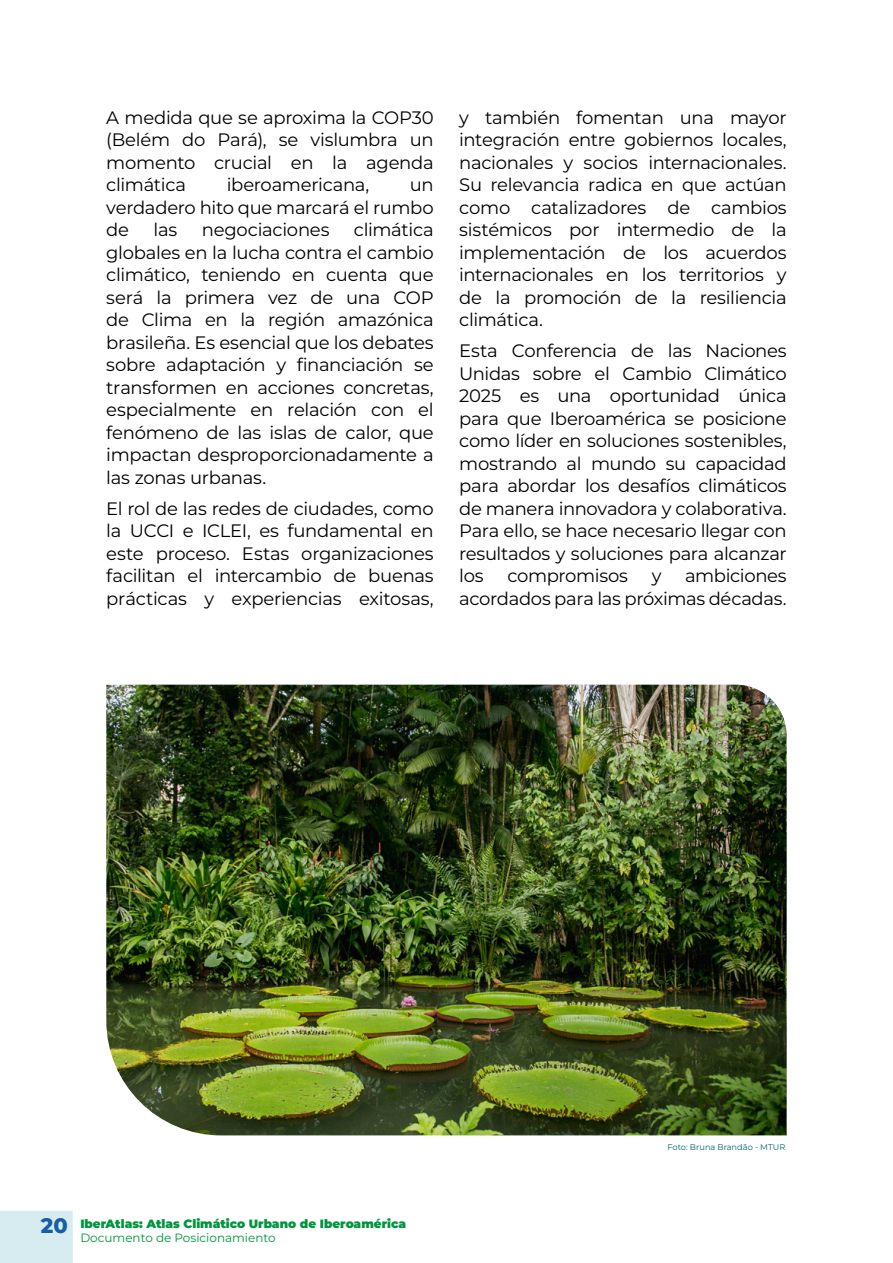
<style>
.page{position:relative;width:893px;height:1263px;background:#fff}
.page>*{position:absolute;margin:0;border:0;box-sizing:border-box;transform-origin:0 0}
.t1{font:18px/22.5px "Montserrat";letter-spacing:-.015em;color:#000;text-align:justify}
.t2{font:900 12px/14.4px "Montserrat";color:#00963d}
.t3{font:8.25px "Montserrat";color:#00656c}
.s1{font-weight:800;font-size:21px;color:#185ea7}
.s2{font-weight:400}
</style>
<div class="page">
<div style="left:0;top:1211px;width:72px;height:52px;background:#d7ecf0"></div>
<img style="left:106px;top:685px;width:681px;height:450px">
<hr style="left:892px;top:0;width:1px;height:1263px;background:#0b6c31">
<p class="t1" style="left:106px;top:105px;width:329px">A medida que se aproxima la COP30 (Belém do Pará), se vislumbra un momento crucial en la agenda climática</p>
<p class="t1" style="left:227px;top:173px;width:144px">iberoamericana,</p>
<p class="t1" style="left:106px;top:173px;width:329px;text-indent:304px">un verdadero hito que marcará el rumbo de</p>
<p class="t1" style="left:106px;top:218px;width:329px;text-indent:248px">climática globales en la lucha contra el cambio climático, teniendo en cuenta que será la primera vez de una COP de Clima en la región amazónica brasileña. Es esencial que los debates sobre adaptación y financiación se transformen en acciones concretas, especialmente en relación con el fenómeno de las islas de calor, que impactan desproporcionadamente a las zonas urbanas.</p>
<p class="t1" style="left:106px;top:496px;width:329px">El rol de las redes de ciudades, como la UCCI e ICLEI, es fundamental en este proceso. Estas organizaciones facilitan el intercambio de buenas prácticas y experiencias exitosas,</p>
<p class="t1" style="left:154px;top:218px;width:25px">las</p>
<p class="t1" style="left:202px;top:218px;width:129px">negociaciones</p>
<p class="t1" style="left:459px;top:105px;width:329px">y también fomentan una mayor integración entre gobiernos locales, nacionales y socios internacionales.<br>Su relevancia radica en que actúan como catalizadores de cambios sistémicos por intermedio de la implementación de los acuerdos internacionales en los territorios y de la promoción de la resiliencia climática.</p>
<p class="t1" style="left:459px;top:339px;width:329px">Esta Conferencia de las Naciones Unidas sobre el Cambio Climático 2025 es una oportunidad única para que Iberoamérica se posicione como líder en soluciones sostenibles, mostrando al mundo su capacidad para abordar los desafíos climáticos de manera innovadora y colaborativa.<br>Para ello, se hace necesario llegar con resultados y soluciones para alcanzar los</p>
<p class="t1" style="left:459px;top:564px;width:329px;text-align:right">ambiciones<br>acordados para las próximas décadas.</p>
<p class="t1" style="left:507px;top:564px;width:122px">compromisos</p>
<p class="t1" style="left:652px;top:564px;width:11px">y</p>
<p class="t2" style="left:80px;top:1215px;width:327px;text-indent:-39px"><span class="s1">20</span> IberAtlas: Atlas Climático Urbano de Iberoamérica<br><span class="s2">Documento de Posicionamiento</span></p>
<p class="t3" style="left:667px;top:1141px;width:119px">Foto: Bruna Brandão - MTUR</p>
</div>
